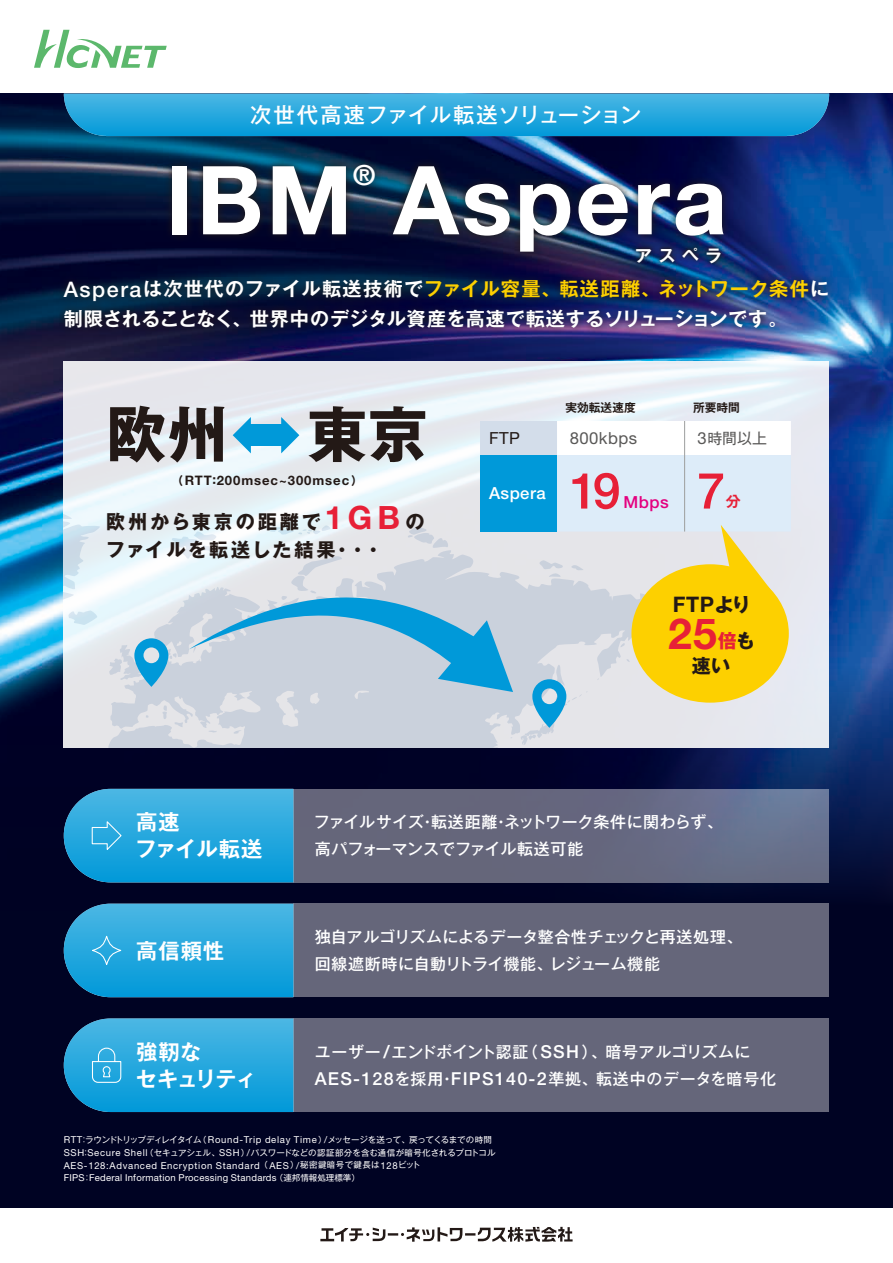
<style>
.page{position:relative;width:893px;height:1263px;background:#fff}
.page>*{position:absolute;margin:0;border:0;box-sizing:border-box;transform-origin:0 0}
.t1{font:700 95.25px "Helvetica Neue LT Std";letter-spacing:.025em;color:#fff}
.t2{font:700 60.6px "Gothic MB101 Pro";color:#231916}
.t3{font:500 49.95px "Helvetica Neue LT Std";color:#e72037}
.t4{font:700 42.9px "Helvetica Neue LT Std";color:#e72037}
.t5{font:700 27.75px "Helvetica Neue LT Std";color:#fff}
.t6{font:700 21.45px "Helvetica Neue LT Std";color:#231916}
.t7{font:500 21.3px "Gothic MB101 Pro";letter-spacing:.045em;color:#fff}
.t8{font:700 21.3px/26.5px "Gothic MB101 Pro De";letter-spacing:.02em;color:#fff}
.t9{font:700 21.3px/26.5px "Gothic MB101 Pro De";letter-spacing:-.04em;color:#fff}
.t10{font:700 19.2px/29.7px "Gothic MB101 Pro De";letter-spacing:.03em;color:#fff}
.t11{font:700 19.2px/28.7px "Gothic MB101 Pro";letter-spacing:.15em;color:#231916}
.t12{font:700 19.2px/25.5px "Gothic MB101 Pro";letter-spacing:.12em;color:#231916}
.t13{font:700 16.95px "Gothic MB101 Pro De";color:#fff}
.t14{font:16.65px "Helvetica Neue LT Std";letter-spacing:.025em;color:#595857}
.t15{font:500 16.65px "Helvetica Neue LT Std";letter-spacing:.025em;color:#fff}
.t16{font:500 16.65px "Helvetica Neue LT Std";color:#e4007f}
.t17{font:16.65px "Helvetica Neue LT Std";color:#231916}
.t18{font:500 15.9px/26.5px "Gothic MB101 Pro";letter-spacing:.005em;color:#fff}
.t19{font:500 15.9px/26.5px "Gothic MB101 Pro";letter-spacing:.03em;color:#fff}
.t20{font:14.85px "Gothic MB101 Pro";color:#595857}
.t21{font:700 14.85px "Gothic MB101 Pro De";color:#e72037}
.t22{font:700 13.05px "Helvetica Neue LT Std";letter-spacing:.07em;color:#231916}
.t23{font:700 11.7px "Gothic MB101 Pro De";color:#231916}
.t24{font:9.45px/12.8px "Helvetica Neue LT Std";letter-spacing:.025em;color:#fff}
.t25{font:8.55px/12.8px "Gothic MB101 Pro";letter-spacing:-.025em;color:#fff}
.s1{font-family:"Helvetica Neue LT Std";font-weight:500;font-size:21.45px}
.s2{color:#fdd000}
.s3{font-family:"Gothic MB101 Pro";font-size:11.7px}
.s4{font-family:"Helvetica Neue LT Std";font-size:32.1px;color:#e72037}
.s5{font-family:"Helvetica Neue LT Std";font-size:16.65px}
.s6{font-family:"Gothic MB101 Pro";font-size:19.2px}
.s7{color:#e72037}
.s8{font-family:"Helvetica Neue LT Std";font-size:17.85px}
.s9{font-family:"Helvetica Neue LT Std";font-size:9.45px}
.s10{font-family:"Gothic MB101 Pro";font-size:8.55px}
</style>
<div class="page">
<div style="left:0;top:94px;width:893px;height:1114px;background:#000323"></div>
<img style="left:0;top:94px;width:893px;height:810px">
<div style="left:293px;top:789px;width:536px;height:93px;background:linear-gradient(to right,#646274,#68728f)"></div>
<div style="left:293px;top:904px;width:536px;height:93px;background:#65667a"></div>
<div style="left:293px;top:1018px;width:536px;height:94px;background:#65667a"></div>
<img style="left:56px;top:156px;width:780px;height:180px">
<svg style="left:628px;top:239px;width:101px;height:32px"></svg>
<svg style="left:633px;top:244px;width:91px;height:22px;background:#132e61"></svg>
<svg style="left:64px;top:361px;width:765px;height:387px;background:#e8edf2"></svg>
<svg style="left:64px;top:506px;width:36px;height:135px;background:#e1eef5"></svg>
<svg style="left:88px;top:550px;width:582px;height:198px;background:#d5dae2"></svg>
<div style="left:480px;top:421px;width:77px;height:34px;background:#d3ddea"></div>
<div style="left:480px;top:455px;width:77px;height:76px;background:#0099d9"></div>
<svg style="left:64px;top:904px;width:229px;height:93px;background:#25a1d6"></svg>
<div style="left:631px;top:564px;width:158px;height:139px;background:#fdd000;border-radius:50%"></div>
<svg style="left:520px;top:665px;width:68px;height:80px;background:#b7d3e3"></svg>
<svg style="left:109px;top:525px;width:404px;height:167px;background:#bcd5e4"></svg>
<div style="left:248px;top:424px;width:36px;height:22px;background:#0099d9"></div>
<svg style="left:233px;top:417px;width:18px;height:36px"></svg>
<svg style="left:281px;top:417px;width:18px;height:36px"></svg>
<svg style="left:539px;top:421px;width:252px;height:174px;background:#e0e7e0"></svg>
<svg style="left:64px;top:789px;width:229px;height:93px;background:#26a1d6"></svg>
<svg style="left:64px;top:1018px;width:229px;height:94px;background:#26a1d6"></svg>
<div style="left:92px;top:936px;width:29px;height:29px;border:1px solid #fff;border-radius:50%"></div>
<svg style="left:34px;top:30px;width:133px;height:38px"></svg>
<svg style="left:320px;top:1227px;width:253px;height:15px"></svg>
<svg style="left:64px;top:94px;width:765px;height:42px;background:#26a5db"></svg>
<h3 class="t7" style="left:250px;top:97px;width:393px">次世代高速ファイル転送ソリューション</h3>
<h3 class="t5" style="left:353px;top:158px;width:24px">®</h3>
<h1 class="t1" style="left:166px;top:141px;width:563px">IBM Aspera</h1>
<h3 class="t13" style="left:635px;top:241px;width:89px">アスペラ</h3>
<h3 class="t10" style="left:64px;top:272px;width:767px"><span class="s1">Aspera</span>は次世代のファイル転送技術で<span class="s2">ファイル容量、転送距離、ネットワーク条件</span>に制限されることなく、世界中のデジタル資産を高速で転送するソリューションです。</h3>
<h2 class="t2" style="left:106px;top:384px;width:123px">欧州</h2>
<h2 class="t2" style="left:307px;top:384px;width:123px">東京</h2>
<h3 class="t22" style="left:171px;top:472px;width:193px"><span class="s3">（</span>RTT<span class="s3">：</span>200msec~300msec<span class="s3">）</span></h3>
<h3 class="t11" style="left:106px;top:505px;width:320px">欧州から東京の距離で<span class="s4">1GB</span> のファイルを転送した結果・・・</h3>
<h3 class="t23" style="left:566px;top:398px;width:72px">実効転送速度</h3>
<h3 class="t23" style="left:693px;top:398px;width:48px">所要時間</h3>
<h3 class="t17" style="left:489px;top:428px;width:32px">FTP</h3>
<h3 class="t14" style="left:570px;top:428px;width:69px">800kbps</h3>
<h3 class="t20" style="left:697px;top:426px;width:71px"><span class="s5">3</span>時間以上</h3>
<h3 class="t15" style="left:489px;top:483px;width:58px">Aspera</h3>
<h3 class="t3" style="left:570px;top:461px;width:52px">19</h3>
<h3 class="t16" style="left:624px;top:492px;width:47px">Mbps</h3>
<h3 class="t3" style="left:697px;top:461px;width:29px">7</h3>
<h3 class="t21" style="left:726px;top:489px;width:16px">分</h3>
<h3 class="t6" style="left:673px;top:591px;width:79px">FTP<span class="s6">より</span></h3>
<h3 class="t4" style="left:668px;top:607px;width:50px">25</h3>
<h3 class="t12" style="left:692px;top:625px;width:65px;text-indent:26px"><span class="s7">倍</span>も速い</h3>
<h3 class="t8" style="left:135px;top:806px;width:129px">高速<br>ファイル転送</h3>
<h3 class="t8" style="left:136px;top:934px;width:90px">高信頼性</h3>
<h3 class="t9" style="left:136px;top:1036px;width:123px">強靭な<br>セキュリティ</h3>
<h3 class="t18" style="left:314px;top:807px;width:411px">ファイルサイズ・転送距離・ネットワーク条件に関わらず、高パフォーマンスでファイル転送可能</h3>
<h3 class="t18" style="left:315px;top:922px;width:430px">独自アルゴリズムによるデータ整合性チェックと再送処理、回線遮断時に自動リトライ機能、レジューム機能</h3>
<h3 class="t19" style="left:315px;top:1037px;width:463px">ユーザー <span class="s8">/</span>エンドポイント認証（<span class="s8">SSH</span>）、暗号アルゴリズムに<br><span class="s8">AES-128</span>を採用・<span class="s8">FIPS140-2</span>準拠、転送中のデータを暗号化</h3>
<p class="t25" style="left:64px;top:1132px;width:433px"><span class="s9">RTT</span>：ラウンドトリップディレイタイム（ <span class="s9">Round-Trip delay Time</span> ）<span class="s9">/</span>メッセージを送って、戻ってくるまでの時間<br><span class="s9">SSH</span>：<span class="s9">Secure Shell</span>（セキュアシェル、<span class="s9">SSH</span>）<span class="s9">/</span>パスワードなどの認証部分を含む通信が暗号化されるプロトコル</p>
<p class="t24" style="left:64px;top:1159px;width:358px">AES-128:Advanced Encryption Standard <span class="s10">（</span>AES<span class="s10">）</span>/<span class="s10">秘密鍵暗号で鍵長は</span>128<span class="s10">ビット<br></span>FIPS<span class="s10">：</span>Federal Information Processing Standards <span class="s10">（連邦情報処理標準）</span></p>
</div>
